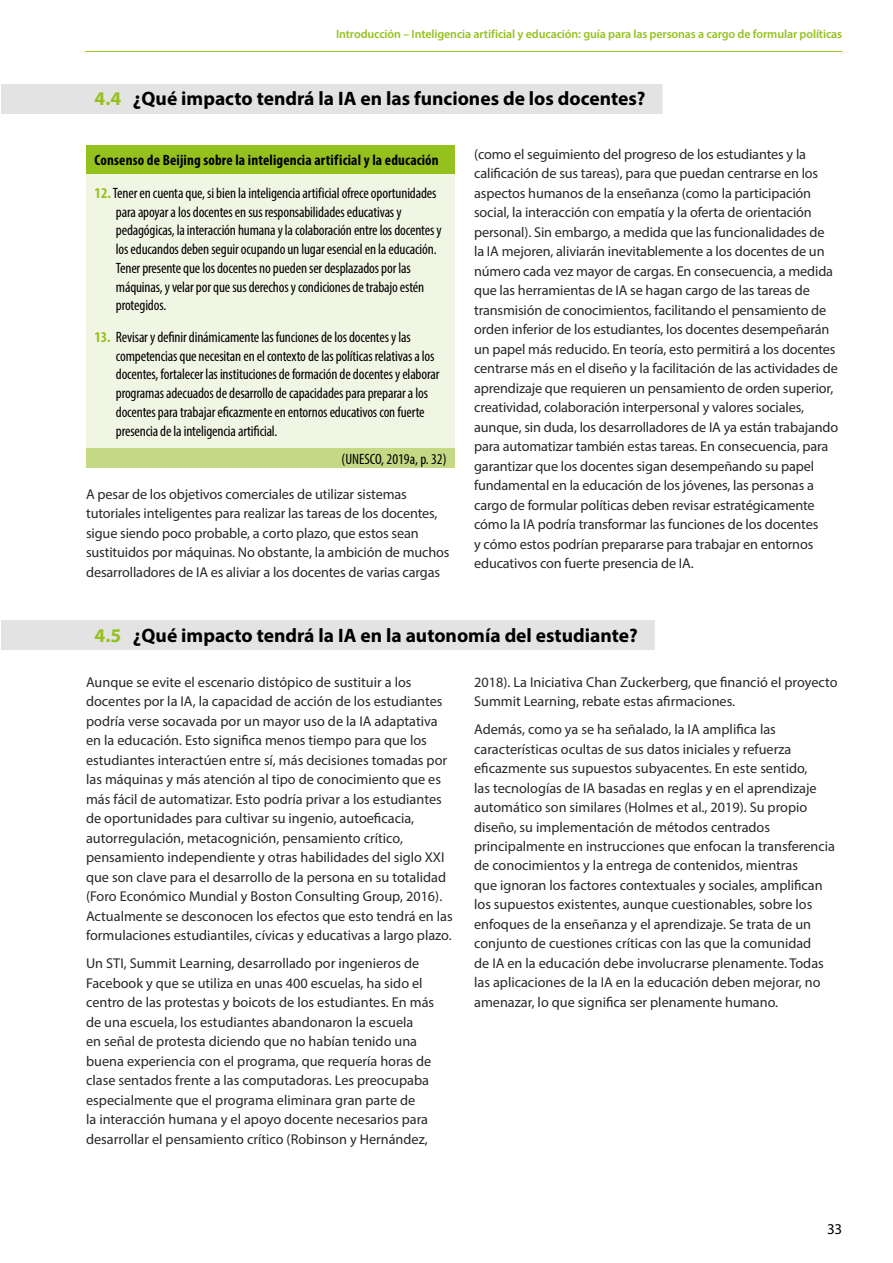
<style>
.page{position:relative;width:893px;height:1263px;background:#fff}
.page>*{position:absolute;margin:0;border:0;box-sizing:border-box;transform-origin:0 0}
.t1{font:700 19.5px "Myriad Pro";color:#000}
.t2{font:condensed 15px/18.8px "Myriad Pro";letter-spacing:-.01em;color:#000}
.t3{font:700 condensed 15px "Myriad Pro";letter-spacing:.01em;color:#000}
.t4{font:15px "Myriad Pro";color:#000}
.t5{font:14.25px/19.5px "Myriad Pro";color:#282827}
.t6{font:600 12px "Myriad Pro";letter-spacing:-.01em;color:#95c11f}
.s1{color:#95c11f}
.s2{font-weight:700;color:#95c11f}
</style>
<div class="page">
<hr style="left:85px;top:51px;width:757px;height:1px;background:#95c11f">
<div style="left:1px;top:84px;width:662px;height:30px;background:#e3e3e3"></div>
<div style="left:86px;top:145px;width:369px;height:29px;background:#95c11f"></div>
<div style="left:86px;top:174px;width:369px;height:274px;background:#f1f6e4"></div>
<div style="left:86px;top:448px;width:369px;height:20px;background:#c5d984"></div>
<div style="left:1px;top:620px;width:654px;height:30px;background:#e3e3e3"></div>
<p class="t6" style="left:336px;top:27px;width:508px">Introducción – Inteligencia artificial y educación: guía para las personas a cargo de formular políticas</p>
<h1 class="t1" style="left:95px;top:86px;width:552px"><span class="s1">4.4</span> ¿Qué impacto tendrá la IA en las funciones de los docentes?</h1>
<p class="t3" style="left:95px;top:151px;width:346px">Consenso de Beijing sobre la inteligencia artificial y la educación</p>
<p class="t2" style="left:116px;top:183px;width:327px;text-indent:-21px"><span class="s2">12.</span> Tener en cuenta que, si bien la inteligencia artificial ofrece oportunidades para apoyar a los docentes en sus responsabilidades educativas y pedagógicas, la interacción humana y la colaboración entre los docentes y los educandos deben seguir ocupando un lugar esencial en la educación.<br>Tener presente que los docentes no pueden ser desplazados por las máquinas, y velar por que sus derechos y condiciones de trabajo estén protegidos.</p>
<p class="t2" style="left:116px;top:327px;width:325px;text-indent:-21px"><span class="s2">13.</span> Revisar y definir dinámicamente las funciones de los docentes y las competencias que necesitan en el contexto de las políticas relativas a los docentes, fortalecer las instituciones de formación de docentes y elaborar programas adecuados de desarrollo de capacidades para preparar a los docentes para trabajar eficazmente en entornos educativos con fuerte presencia de la inteligencia artificial.</p>
<p class="t2" style="left:342px;top:449px;width:106px">(UNESCO, 2019a, p. 32)</p>
<p class="t5" style="left:86px;top:484px;width:365px">A pesar de los objetivos comerciales de utilizar sistemas tutoriales inteligentes para realizar las tareas de los docentes, sigue siendo poco probable, a corto plazo, que estos sean sustituidos por máquinas. No obstante, la ambición de muchos desarrolladores de IA es aliviar a los docentes de varias cargas</p>
<p class="t5" style="left:474px;top:144px;width:366px">(como el seguimiento del progreso de los estudiantes y la calificación de sus tareas), para que puedan centrarse en los aspectos humanos de la enseñanza (como la participación social, la interacción con empatía y la oferta de orientación personal). Sin embargo, a medida que las funcionalidades de la IA mejoren, aliviarán inevitablemente a los docentes de un número cada vez mayor de cargas. En consecuencia, a medida que las herramientas de IA se hagan cargo de las tareas de transmisión de conocimientos, facilitando el pensamiento de orden inferior de los estudiantes, los docentes desempeñarán un papel más reducido. En teoría, esto permitirá a los docentes centrarse más en el diseño y la facilitación de las actividades de aprendizaje que requieren un pensamiento de orden superior, creatividad, colaboración interpersonal y valores sociales, aunque, sin duda, los desarrolladores de IA ya están trabajando para automatizar también estas tareas. En consecuencia, para garantizar que los docentes sigan desempeñando su papel fundamental en la educación de los jóvenes, las personas a cargo de formular políticas deben revisar estratégicamente cómo la IA podría transformar las funciones de los docentes<br>y cómo estos podrían prepararse para trabajar en entornos educativos con fuerte presencia de IA.</p>
<h1 class="t1" style="left:95px;top:622px;width:545px"><span class="s1">4.5</span> ¿Qué impacto tendrá la IA en la autonomía del estudiante?</h1>
<p class="t5" style="left:86px;top:672px;width:368px">Aunque se evite el escenario distópico de sustituir a los docentes por la IA, la capacidad de acción de los estudiantes podría verse socavada por un mayor uso de la IA adaptativa en la educación. Esto significa menos tiempo para que los estudiantes interactúen entre sí, más decisiones tomadas por las máquinas y más atención al tipo de conocimiento que es más fácil de automatizar. Esto podría privar a los estudiantes de oportunidades para cultivar su ingenio, autoeficacia, autorregulación, metacognición, pensamiento crítico, pensamiento independiente y otras habilidades del siglo XXI que son clave para el desarrollo de la persona en su totalidad (Foro Económico Mundial y Boston Consulting Group, 2016).<br>Actualmente se desconocen los efectos que esto tendrá en las formulaciones estudiantiles, cívicas y educativas a largo plazo.</p>
<p class="t5" style="left:86px;top:953px;width:350px">Un STI, Summit Learning, desarrollado por ingenieros de Facebook y que se utiliza en unas 400 escuelas, ha sido el centro de las protestas y boicots de los estudiantes. En más de una escuela, los estudiantes abandonaron la escuela<br>en señal de protesta diciendo que no habían tenido una buena experiencia con el programa, que requería horas de clase sentados frente a las computadoras. Les preocupaba especialmente que el programa eliminara gran parte de<br>la interacción humana y el apoyo docente necesarios para desarrollar el pensamiento crítico (Robinson y Hernández,</p>
<p class="t5" style="left:474px;top:672px;width:365px">2018). La Iniciativa Chan Zuckerberg, que financió el proyecto<br>Summit Learning, rebate estas afirmaciones.</p>
<p class="t5" style="left:474px;top:719px;width:362px">Además, como ya se ha señalado, la IA amplifica las características ocultas de sus datos iniciales y refuerza eficazmente sus supuestos subyacentes. En este sentido,<br>las tecnologías de IA basadas en reglas y en el aprendizaje automático son similares (Holmes et al., 2019). Su propio diseño, su implementación de métodos centrados principalmente en instrucciones que enfocan la transferencia de conocimientos y la entrega de contenidos, mientras<br>que ignoran los factores contextuales y sociales, amplifican los supuestos existentes, aunque cuestionables, sobre los enfoques de la enseñanza y el aprendizaje. Se trata de un conjunto de cuestiones críticas con las que la comunidad<br>de IA en la educación debe involucrarse plenamente. Todas las aplicaciones de la IA en la educación deben mejorar, no amenazar, lo que significa ser plenamente humano.</p>
<p class="t4" style="left:827px;top:1220px;width:16px">33</p>
</div>
